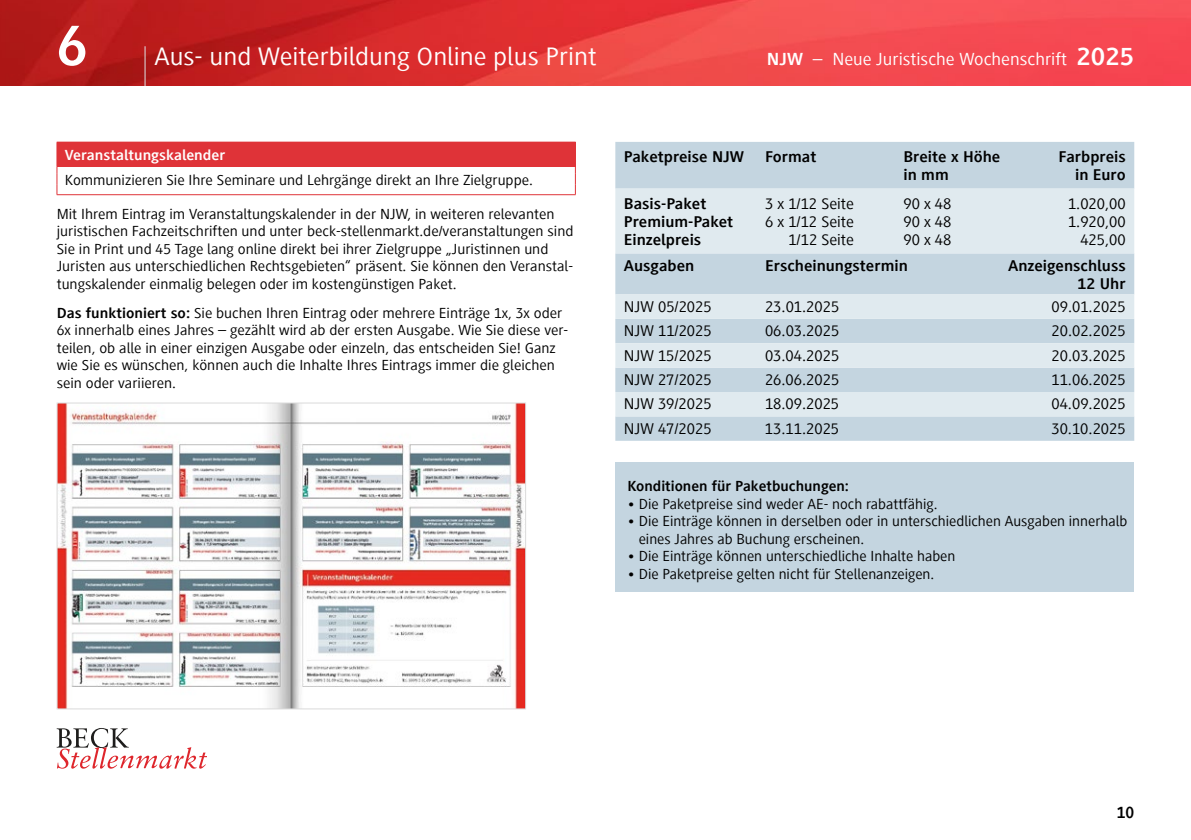
<style>
.page{position:relative;width:1191px;height:840px;background:#fff}
.page>*{position:absolute;margin:0;border:0;box-sizing:border-box;transform-origin:0 0}
.t1{font:700 60px "Generis Sans Com";color:#fff}
.t2{font:26px "Generis Sans Com";color:#fff;scale:1.08 1}
.t3{font:18px "Generis Sans Com";color:#fff;scale:1.08 1}
.t4{font:700 17px "Generis Sans Com";color:#000}
.t5{font:16px/18px "Generis Sans Com";color:#000;text-align:right;scale:1.08 1}
.t6{font:700 16px/18px "Generis Sans Com";color:#000;scale:1.08 1}
.t7{font:15px/17.6px "Generis Sans Com";color:#000;scale:1.08 1}
.t8{font:15px/17.6px "Generis Sans Com";color:#000;scale:1.06 1}
.t9{font:700 15px "Generis Sans Com";color:#000;scale:1.06 1}
.t10{font:700 15px "Generis Sans Com";color:#fff;scale:1.08 1}
.s1{font-weight:700}
.s2{font-weight:700;font-size:26px}
</style>
<div class="page">
<img style="left:0;top:0;width:1191px;height:86px">
<hr style="left:144px;top:46px;width:2px;height:40px;background:#dde3e5">
<div style="left:57px;top:142px;width:518px;height:25px;background:#df3338"></div>
<svg style="left:57px;top:167px;width:1px;height:27px"></svg>
<svg style="left:575px;top:142px;width:1px;height:52px"></svg>
<hr style="left:57px;top:194px;width:518px;height:1px;background:#df3338">
<div style="left:615px;top:142px;width:519px;height:298px;background:#c4d5e0"></div>
<svg style="left:615px;top:188px;width:519px;height:228px;fill:#e0eaef"></svg>
<div style="left:615px;top:462px;width:519px;height:129px;background:#c4d5e0"></div>
<img style="left:59px;top:404px;width:465px;height:303px">
<div style="left:57px;top:402px;width:469px;height:307px;border:1px solid #dadada"></div>
<svg style="left:57px;top:728px;width:150px;height:40px"></svg>
<h1 class="t1" style="left:57px;top:12px;width:32px">6</h1>
<h2 class="t2" style="left:154px;top:42px;width:411px">Aus- und Weiterbildung Online plus Print</h2>
<p class="t3" style="left:767px;top:49px;width:341px"><span class="s1">NJW</span> – Neue Juristische Wochenschrift <span class="s2">2025</span></p>
<p class="t10" style="left:65px;top:147px;width:150px">Veranstaltungskalender</p>
<p class="t7" style="left:65px;top:171px;width:435px">Kommunizieren Sie Ihre Seminare und Lehrgänge direkt an Ihre Zielgruppe.</p>
<p class="t7" style="left:57px;top:205px;width:480px">Mit Ihrem Eintrag im Veranstaltungskalender in der NJW, in weiteren relevanten juristischen Fachzeitschriften und unter beck-stellenmarkt.de/veranstaltungen sind Sie in Print und 45 Tage lang online direkt bei ihrer Zielgruppe „Juristinnen und Juristen aus unterschiedlichen Rechtsgebieten“ präsent. Sie können den Veranstal&shy;tungskalender einmalig belegen oder im kostengünstigen Paket.</p>
<p class="t7" style="left:57px;top:304px;width:475px"><span class="s1">Das funktioniert so:</span> Sie buchen Ihren Eintrag oder mehrere Einträge 1x, 3x oder 6x innerhalb eines Jahres – gezählt wird ab der ersten Ausgabe. Wie Sie diese ver&shy;teilen, ob alle in einer einzigen Ausgabe oder einzeln, das entscheiden Sie! Ganz wie Sie es wünschen, können auch die Inhalte Ihres Eintrags immer die gleichen sein oder variieren.</p>
<p class="t6" style="left:624px;top:148px;width:113px">Paketpreise NJW</p>
<p class="t6" style="left:765px;top:148px;width:49px">Format</p>
<p class="t6" style="left:903px;top:148px;width:91px">Breite x Höhe in mm</p>
<p class="t6" style="left:1058px;top:148px;width:64px;text-align:right">Farbpreis in Euro</p>
<p class="t6" style="left:624px;top:194px;width:103px">Basis-Paket<br>Premium-Paket<br>Einzelpreis</p>
<p class="t5" style="left:765px;top:194px;width:84px">3 x 1/12 Seite<br>6 x 1/12 Seite<br>1/12 Seite</p>
<p class="t5" style="left:903px;top:194px;width:46px;text-align:justify">90 x 48<br>90 x 48<br>90 x 48</p>
<p class="t5" style="left:1068px;top:194px;width:55px">1.020,00<br>1.920,00<br>425,00</p>
<p class="t6" style="left:624px;top:256px;width:67px">Ausgaben</p>
<p class="t6" style="left:765px;top:256px;width:134px">Erscheinungstermin</p>
<p class="t6" style="left:1008px;top:256px;width:110px;text-align:right">Anzeigenschluss<br>12 Uhr</p>
<p class="t5" style="left:624px;top:297px;width:83px">NJW 05/2025</p>
<p class="t5" style="left:765px;top:297px;width:70px">23.01.2025</p>
<p class="t5" style="left:1051px;top:297px;width:70px">09.01.2025</p>
<p class="t5" style="left:624px;top:322px;width:83px">NJW 11/2025</p>
<p class="t5" style="left:765px;top:322px;width:70px">06.03.2025</p>
<p class="t5" style="left:1051px;top:322px;width:70px">20.02.2025</p>
<p class="t5" style="left:624px;top:346px;width:83px">NJW 15/2025</p>
<p class="t5" style="left:765px;top:346px;width:70px">03.04.2025</p>
<p class="t5" style="left:1051px;top:346px;width:70px">20.03.2025</p>
<p class="t5" style="left:624px;top:370px;width:83px">NJW 27/2025</p>
<p class="t5" style="left:765px;top:370px;width:70px">26.06.2025</p>
<p class="t5" style="left:1051px;top:370px;width:70px">11.06.2025</p>
<p class="t5" style="left:624px;top:395px;width:83px">NJW 39/2025</p>
<p class="t5" style="left:765px;top:395px;width:70px">18.09.2025</p>
<p class="t5" style="left:1051px;top:395px;width:70px">04.09.2025</p>
<p class="t5" style="left:624px;top:419px;width:83px">NJW 47/2025</p>
<p class="t5" style="left:765px;top:419px;width:70px">13.11.2025</p>
<p class="t5" style="left:1051px;top:419px;width:70px">30.10.2025</p>
<p class="t9" style="left:627px;top:478px;width:211px">Konditionen für Paketbuchungen:</p>
<p class="t8" style="left:627px;top:495px;width:294px">• Die Paketpreise sind weder AE- noch rabattfähig.</p>
<p class="t8" style="left:639px;top:512px;width:462px;text-indent:-11px">• Die Einträge können in derselben oder in unterschiedlichen Ausgaben innerhalb eines Jahres ab Buchung erscheinen.</p>
<p class="t8" style="left:627px;top:547px;width:311px">• Die Einträge können unterschiedliche Inhalte haben</p>
<p class="t8" style="left:627px;top:565px;width:291px">• Die Paketpreise gelten nicht für Stellenanzeigen.</p>
<p class="t4" style="left:1116px;top:803px;width:19px">10</p>
</div>
